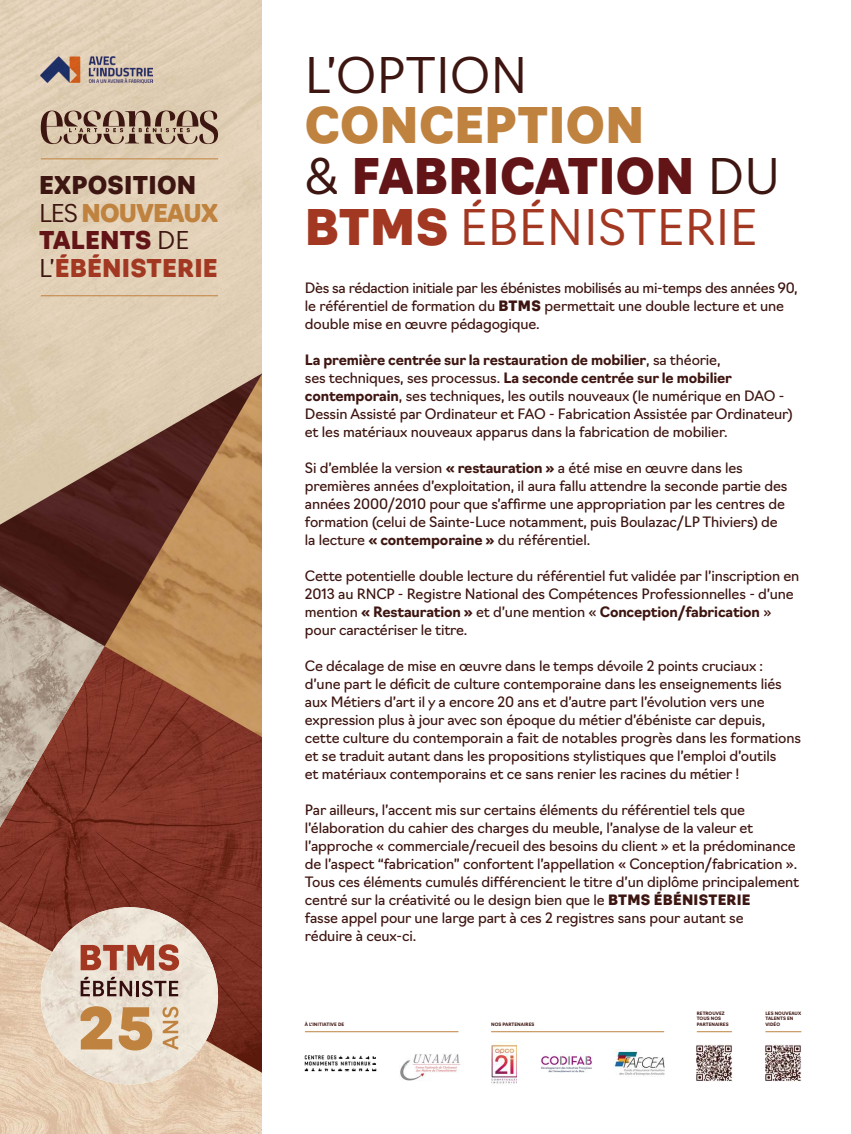
<style>
.page{position:relative;width:851px;height:1134px;background:#fff}
.page>*{position:absolute;margin:0;border:0;box-sizing:border-box;transform-origin:0 0}
.t1{font:900 48px/50.8px "Navigo";letter-spacing:.01em;color:#631417}
.t2{font:300 48px "Navigo";letter-spacing:.01em;color:#3e1611}
.t3{font:900 24px/27.5px "Navigo";letter-spacing:.01em;color:#a33822}
.t4{font:14px/18px "Navigo";letter-spacing:-.01em;color:#3e1611}
.t5{font:700 4.5px/5.5px "Navigo";letter-spacing:.01em;color:#3e1611}
.s1{color:#3e1611}
.s2{font-weight:300;color:#3e1611}
.s3{color:#c0823f}
.s4{color:#631417}
.s5{color:#a33822}
.s6{font-weight:300;color:#a33822}
.s7{font-weight:900}
.s8{font-weight:700}
</style>
<div class="page">
<img style="left:0;top:1087px;width:262px;height:47px">
<img style="left:0;top:525px;width:83px;height:61px">
<img style="left:0;top:0;width:262px;height:525px">
<img style="left:83px;top:357px;width:179px;height:289px">
<img style="left:0;top:646px;width:262px;height:441px">
<img style="left:0;top:586px;width:105px;height:241px">
<svg style="left:41px;top:111px;width:177px;height:33px;background:#a78e7b"></svg>
<hr style="left:41px;top:295px;width:177px;height:1px;background:#c0823f">
<hr style="left:41px;top:158px;width:177px;height:1px;background:#c0823f">
<img style="left:41px;top:56px;width:111px;height:27px">
<img style="left:41px;top:907px;width:177px;height:177px;border-radius:89px">
<svg style="left:81px;top:977px;width:51px;height:19px"></svg>
<hr style="left:136px;top:981px;width:3px;height:15px;background:#330d0d">
<svg style="left:142px;top:980px;width:36px;height:16px"></svg>
<svg style="left:81px;top:1006px;width:31px;height:43px"></svg>
<svg style="left:119px;top:1007px;width:33px;height:43px"></svg>
<svg style="left:162px;top:1007px;width:16px;height:42px"></svg>
<svg style="left:81px;top:944px;width:98px;height:27px;background:#c17f6d"></svg>
<img style="left:400px;top:1054px;width:61px;height:27px">
<img style="left:540px;top:1055px;width:52px;height:18px">
<img style="left:491px;top:1042px;width:25px;height:42px">
<img style="left:613px;top:1049px;width:52px;height:27px">
<img style="left:304px;top:1055px;width:73px;height:17px">
<hr style="left:305px;top:1031px;width:153px;height:1px;background:#c0823f">
<hr style="left:491px;top:1031px;width:173px;height:1px;background:#c0823f">
<hr style="left:696px;top:1031px;width:36px;height:1px;background:#c0823f">
<hr style="left:765px;top:1031px;width:36px;height:1px;background:#c0823f">
<img style="left:696px;top:1045px;width:36px;height:36px">
<img style="left:765px;top:1045px;width:36px;height:36px">
<h2 class="t3" style="left:39px;top:172px;width:180px"><span class="s1">EXPOSITION<br></span><span class="s2">LES</span> <span class="s3">NOUVEAUX<br></span><span class="s4">TALENTS</span> <span class="s2">DE<br>L’</span>ÉBÉNISTERIE</h2>
<h1 class="t2" style="left:305px;top:47px;width:224px">L’OPTION</h1>
<h1 class="t1" style="left:305px;top:101px;width:476px"><span class="s3">CONCEPTION<br></span><span class="s2">&amp;</span> FABRICATION <span class="s2">DU<br></span><span class="s5">BTMS</span> <span class="s6">ÉBÉNISTERIE</span></h1>
<p class="t4" style="left:305px;top:279px;width:494px">Dès sa rédaction initiale par les ébénistes mobilisés au mi-temps des années 90, le référentiel de formation du <span class="s7">BTMS</span> permettait une double lecture et une double mise en œuvre pédagogique.</p>
<p class="t4" style="left:305px;top:351px;width:489px"><span class="s8">La première centrée sur la restauration de mobilier</span>, sa théorie,<br>ses techniques, ses processus. <span class="s8">La seconde centrée sur le mobilier contemporain</span>, ses techniques, les outils nouveaux (le numérique en DAO - Dessin Assisté par Ordinateur et FAO - Fabrication Assistée par Ordinateur) et les matériaux nouveaux apparus dans la fabrication de mobilier.</p>
<p class="t4" style="left:305px;top:459px;width:484px">Si d’emblée la version <span class="s8">« restauration »</span> a été mise en œuvre dans les premières années d’exploitation, il aura fallu attendre la seconde partie des années 2000/2010 pour que s’affirme une appropriation par les centres de formation (celui de Sainte-Luce notamment, puis Boulazac/LP Thiviers) de la lecture <span class="s8">« contemporaine »</span> du référentiel.</p>
<p class="t4" style="left:305px;top:567px;width:496px">Cette potentielle double lecture du référentiel fut validée par l’inscription en 2013 au RNCP - Registre National des Compétences Professionnelles - d’une mention <span class="s8">« Restauration »</span> et d’une mention « <span class="s8">Conception/fabrication</span> » pour caractériser le titre.</p>
<p class="t4" style="left:305px;top:657px;width:497px">Ce décalage de mise en œuvre dans le temps dévoile 2 points cruciaux : d’une part le déficit de culture contemporaine dans les enseignements liés aux Métiers d’art il y a encore 20 ans et d’autre part l’évolution vers une expression plus à jour avec son époque du métier d’ébéniste car depuis, cette culture du contemporain a fait de notables progrès dans les formations et se traduit autant dans les propositions stylistiques que l’emploi d’outils<br>et matériaux contemporains et ce sans renier les racines du métier !</p>
<p class="t4" style="left:305px;top:801px;width:496px">Par ailleurs, l’accent mis sur certains éléments du référentiel tels que l’élaboration du cahier des charges du meuble, l’analyse de la valeur et l’approche « commerciale/recueil des besoins du client » et la prédominance de l’aspect “fabrication” confortent l’appellation « Conception/fabrication ».<br>Tous ces éléments cumulés différencient le titre d’un diplôme principalement centré sur la créativité ou le design bien que le <span class="s7">BTMS ÉBÉNISTERIE<br></span>fasse appel pour une large part à ces 2 registres sans pour autant se<br>réduire à ceux-ci.</p>
<p class="t5" style="left:305px;top:1021px;width:41px">À L’INITIATIVE DE</p>
<p class="t5" style="left:491px;top:1021px;width:45px">NOS PARTENAIRES</p>
<p class="t5" style="left:696px;top:1010px;width:33px">RETROUVEZ<br>TOUS NOS<br>PARTENAIRES</p>
<p class="t5" style="left:765px;top:1010px;width:37px">LES NOUVEAUX<br>TALENTS EN<br>VIDÉO</p>
</div>
